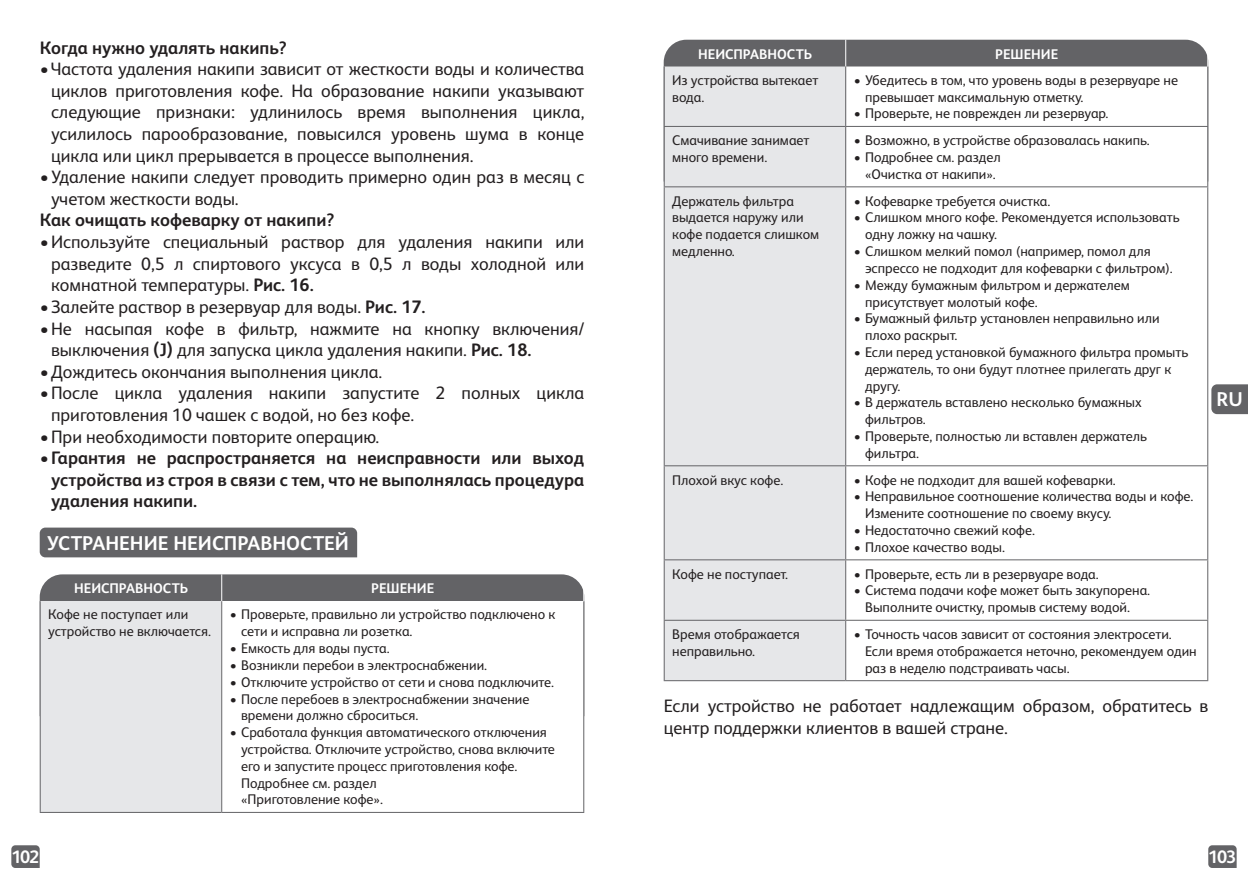
<style>
.page{position:relative;width:1248px;height:885px;background:#fff}
.page>*{position:absolute;margin:0;border:0;box-sizing:border-box;transform-origin:0 0}
.t1{font:700 20px "FS Albert Pro";color:#fff}
.t2{font:700 20px "FS Albert";color:#fff}
.t3{font:18px/21.6px "FS Albert Pro";color:#231f20}
.t4{font:700 18px/21.6px "FS Albert Pro";color:#231f20;text-align:justify}
.t5{font:700 18px "FS Albert";letter-spacing:-.065em;color:#fff}
.t6{font:14px/16.8px "FS Albert Pro";color:#231f20}
.t7{font:700 14px "FS Albert Pro";color:#fff}
.s1{font-weight:700}
.s2{font-weight:400}
</style>
<div class="page">
<svg style="left:1208px;top:845px;width:28px;height:22px"></svg>
<svg style="left:11px;top:845px;width:29px;height:22px"></svg>
<svg style="left:1211px;top:384px;width:36px;height:30px"></svg>
<div style="left:40px;top:574px;width:543px;height:27px;background:#636366"></div>
<div style="left:40px;top:601px;width:182px;height:211px;background:#e6e7e9"></div>
<hr style="left:583px;top:601px;width:1px;height:210px;background:#636366">
<hr style="left:222px;top:811px;width:362px;height:1px;background:#636366">
<svg style="left:221px;top:574px;width:1px;height:27px"></svg>
<hr style="left:40px;top:601px;width:1px;height:210px;background:#636366">
<hr style="left:221px;top:601px;width:1px;height:210px;background:#636366">
<hr style="left:40px;top:811px;width:182px;height:1px;background:#636366">
<div style="left:40px;top:527px;width:317px;height:30px;background:#636366"></div>
<div style="left:663px;top:40px;width:544px;height:26px;background:#636366"></div>
<div style="left:664px;top:66px;width:181px;height:614px;background:#e6e7e9"></div>
<svg style="left:846px;top:66px;width:361px;height:614px"></svg>
<hr style="left:1207px;top:127px;width:1px;height:59px;background:#636366">
<hr style="left:845px;top:186px;width:363px;height:1px;background:#636366">
<hr style="left:1207px;top:187px;width:1px;height:278px;background:#636366">
<hr style="left:1207px;top:466px;width:1px;height:93px;background:#636366">
<hr style="left:1207px;top:620px;width:1px;height:60px;background:#636366">
<hr style="left:845px;top:680px;width:363px;height:1px;background:#636366">
<hr style="left:845px;top:465px;width:363px;height:1px;background:#636366">
<hr style="left:1207px;top:66px;width:1px;height:60px;background:#636366">
<hr style="left:845px;top:126px;width:363px;height:1px;background:#636366">
<hr style="left:845px;top:559px;width:363px;height:1px;background:#636366">
<hr style="left:1207px;top:560px;width:1px;height:59px;background:#636366">
<hr style="left:845px;top:619px;width:363px;height:1px;background:#636366">
<svg style="left:845px;top:40px;width:1px;height:26px"></svg>
<hr style="left:663px;top:66px;width:1px;height:60px;background:#636366">
<hr style="left:663px;top:127px;width:1px;height:59px;background:#636366">
<hr style="left:663px;top:187px;width:1px;height:278px;background:#636366">
<hr style="left:663px;top:466px;width:1px;height:93px;background:#636366">
<hr style="left:663px;top:560px;width:1px;height:59px;background:#636366">
<hr style="left:663px;top:620px;width:1px;height:60px;background:#636366">
<hr style="left:845px;top:466px;width:1px;height:93px;background:#636366">
<hr style="left:845px;top:66px;width:1px;height:60px;background:#636366">
<hr style="left:845px;top:560px;width:1px;height:59px;background:#636366">
<hr style="left:845px;top:127px;width:1px;height:59px;background:#636366">
<hr style="left:845px;top:620px;width:1px;height:60px;background:#636366">
<hr style="left:845px;top:187px;width:1px;height:278px;background:#636366">
<hr style="left:663px;top:126px;width:182px;height:1px;background:#636366">
<hr style="left:663px;top:186px;width:182px;height:1px;background:#636366">
<hr style="left:663px;top:465px;width:182px;height:1px;background:#636366">
<hr style="left:663px;top:559px;width:182px;height:1px;background:#636366">
<hr style="left:663px;top:619px;width:182px;height:1px;background:#636366">
<hr style="left:663px;top:680px;width:182px;height:1px;background:#636366">
<p class="t4" style="left:40px;top:36px;width:248px">Когда нужно удалять накипь?</p>
<p class="t3" style="left:51px;top:57px;width:534px;text-align:justify;text-indent:-11px">•Частота удаления накипи зависит от жесткости воды и количества циклов приготовления кофе. На образование накипи указывают следующие признаки: удлинилось время выполнения цикла, усилилось парообразование, повысился уровень шума в конце цикла или цикл прерывается в процессе выполнения.</p>
<p class="t3" style="left:51px;top:165px;width:534px;text-indent:-11px">•Удаление накипи следует проводить примерно один раз в месяц с учетом жесткости воды.</p>
<p class="t4" style="left:40px;top:208px;width:296px">Как очищать кофеварку от накипи?</p>
<p class="t3" style="left:51px;top:230px;width:534px;text-align:justify;text-indent:-11px">•Используйте специальный раствор для удаления накипи или разведите 0,5 л спиртового уксуса в 0,5 л воды холодной или комнатной температуры. <span class="s1">Рис. 16.</span></p>
<p class="t3" style="left:40px;top:294px;width:387px">•Залейте раствор в резервуар для воды. <span class="s1">Рис. 17.</span></p>
<p class="t3" style="left:51px;top:316px;width:534px;text-indent:-11px">•Не насыпая кофе в фильтр, нажмите на кнопку включения/ выключения <span class="s1">(J)</span> для запуска цикла удаления накипи. <span class="s1">Рис. 18.</span></p>
<p class="t3" style="left:40px;top:359px;width:344px">•Дождитесь окончания выполнения цикла.</p>
<p class="t3" style="left:51px;top:381px;width:534px;text-indent:-11px">•После цикла удаления накипи запустите 2 полных цикла приготовления 10 чашек с водой, но без кофе.</p>
<p class="t3" style="left:40px;top:424px;width:341px">•При необходимости повторите операцию.</p>
<p class="t4" style="left:51px;top:446px;width:534px;text-indent:-11px"><span class="s2">•</span>Гарантия не распространяется на неисправности или выход устройства из строя в связи с тем, что не выполнялась процедура удаления накипи.</p>
<h1 class="t1" style="left:47px;top:529px;width:304px">УСТРАНЕНИЕ НЕИСПРАВНОСТЕЙ</h1>
<p class="t7" style="left:74px;top:578px;width:115px">НЕИСПРАВНОСТЬ</p>
<p class="t7" style="left:371px;top:578px;width:64px">РЕШЕНИЕ</p>
<p class="t6" style="left:48px;top:605px;width:164px">Кофе не поступает или устройство не включается.</p>
<p class="t6" style="left:241px;top:605px;width:316px;text-indent:-11px">• Проверьте, правильно ли устройство подключено к сети и исправна ли розетка.</p>
<p class="t6" style="left:230px;top:638px;width:161px">• Емкость для воды пуста.</p>
<p class="t6" style="left:230px;top:655px;width:259px">• Возникли перебои в электроснабжении.</p>
<p class="t6" style="left:230px;top:672px;width:326px">• Отключите устройство от сети и снова подключите.</p>
<p class="t6" style="left:241px;top:689px;width:290px;text-indent:-11px">• После перебоев в электроснабжении значение времени должно сброситься.</p>
<p class="t6" style="left:241px;top:722px;width:315px;text-indent:-11px">• Сработала функция автоматического отключения устройства. Отключите устройство, снова включите его и запустите процесс приготовления кофе.<br>Подробнее см. раздел<br>«Приготовление кофе».</p>
<p class="t7" style="left:698px;top:44px;width:115px">НЕИСПРАВНОСТЬ</p>
<p class="t7" style="left:995px;top:44px;width:64px">РЕШЕНИЕ</p>
<p class="t6" style="left:672px;top:71px;width:148px">Из устройства вытекает вода.</p>
<p class="t6" style="left:865px;top:71px;width:314px;text-indent:-11px">• Убедитесь в том, что уровень воды в резервуаре не превышает максимальную отметку.</p>
<p class="t6" style="left:853px;top:104px;width:256px">• Проверьте, не поврежден ли резервуар.</p>
<p class="t6" style="left:672px;top:131px;width:139px">Смачивание занимает много времени.</p>
<p class="t6" style="left:853px;top:131px;width:297px">• Возможно, в устройстве образовалась накипь.</p>
<p class="t6" style="left:853px;top:148px;width:148px;text-align:center">• Подробнее см. раздел «Очистка от накипи».</p>
<p class="t6" style="left:672px;top:191px;width:148px">Держатель фильтра выдается наружу или кофе подается слишком медленно.</p>
<p class="t6" style="left:853px;top:191px;width:198px">• Кофеварке требуется очистка.</p>
<p class="t6" style="left:865px;top:208px;width:316px;text-indent:-11px">• Слишком много кофе. Рекомендуется использовать одну ложку на чашку.</p>
<p class="t6" style="left:865px;top:242px;width:309px;text-indent:-11px">• Слишком мелкий помол (например, помол для эспрессо не подходит для кофеварки с фильтром).</p>
<p class="t6" style="left:865px;top:275px;width:266px;text-indent:-11px">• Между бумажным фильтром и держателем присутствует молотый кофе.</p>
<p class="t6" style="left:865px;top:309px;width:296px;text-indent:-11px">• Бумажный фильтр установлен неправильно или плохо раскрыт.</p>
<p class="t6" style="left:865px;top:342px;width:324px;text-indent:-11px">• Если перед установкой бумажного фильтра промыть держатель, то они будут плотнее прилегать друг к другу.</p>
<p class="t6" style="left:865px;top:393px;width:278px;text-indent:-11px">• В держатель вставлено несколько бумажных фильтров.</p>
<p class="t6" style="left:865px;top:426px;width:283px;text-indent:-11px">• Проверьте, полностью ли вставлен держатель фильтра.</p>
<p class="t6" style="left:672px;top:470px;width:112px">Плохой вкус кофе.</p>
<p class="t6" style="left:853px;top:470px;width:263px">• Кофе не подходит для вашей кофеварки.</p>
<p class="t6" style="left:865px;top:487px;width:330px;text-indent:-11px">• Неправильное соотношение количества воды и кофе.<br>Измените соотношение по своему вкусу.</p>
<p class="t6" style="left:853px;top:520px;width:183px">• Недостаточно свежий кофе.</p>
<p class="t6" style="left:853px;top:537px;width:153px">• Плохое качество воды.</p>
<p class="t6" style="left:672px;top:564px;width:117px">Кофе не поступает.</p>
<p class="t6" style="left:853px;top:564px;width:246px">• Проверьте, есть ли в резервуаре вода.</p>
<p class="t6" style="left:865px;top:581px;width:286px;text-indent:-11px">• Система подачи кофе может быть закупорена.<br>Выполните очистку, промыв систему водой.</p>
<p class="t6" style="left:672px;top:624px;width:129px">Время отображается неправильно.</p>
<p class="t6" style="left:865px;top:624px;width:333px;text-indent:-11px">• Точность часов зависит от состояния электросети.<br>Если время отображается неточно, рекомендуем один раз в неделю подстраивать часы.</p>
<p class="t3" style="left:663px;top:693px;width:546px">Если устройство не работает надлежащим образом, обратитесь в центр поддержки клиентов в вашей стране.</p>
<h1 class="t2" style="left:1216px;top:386px;width:28px">RU</h1>
<p class="t5" style="left:11px;top:844px;width:29px">102</p>
<p class="t5" style="left:1208px;top:844px;width:29px">103</p>
</div>
